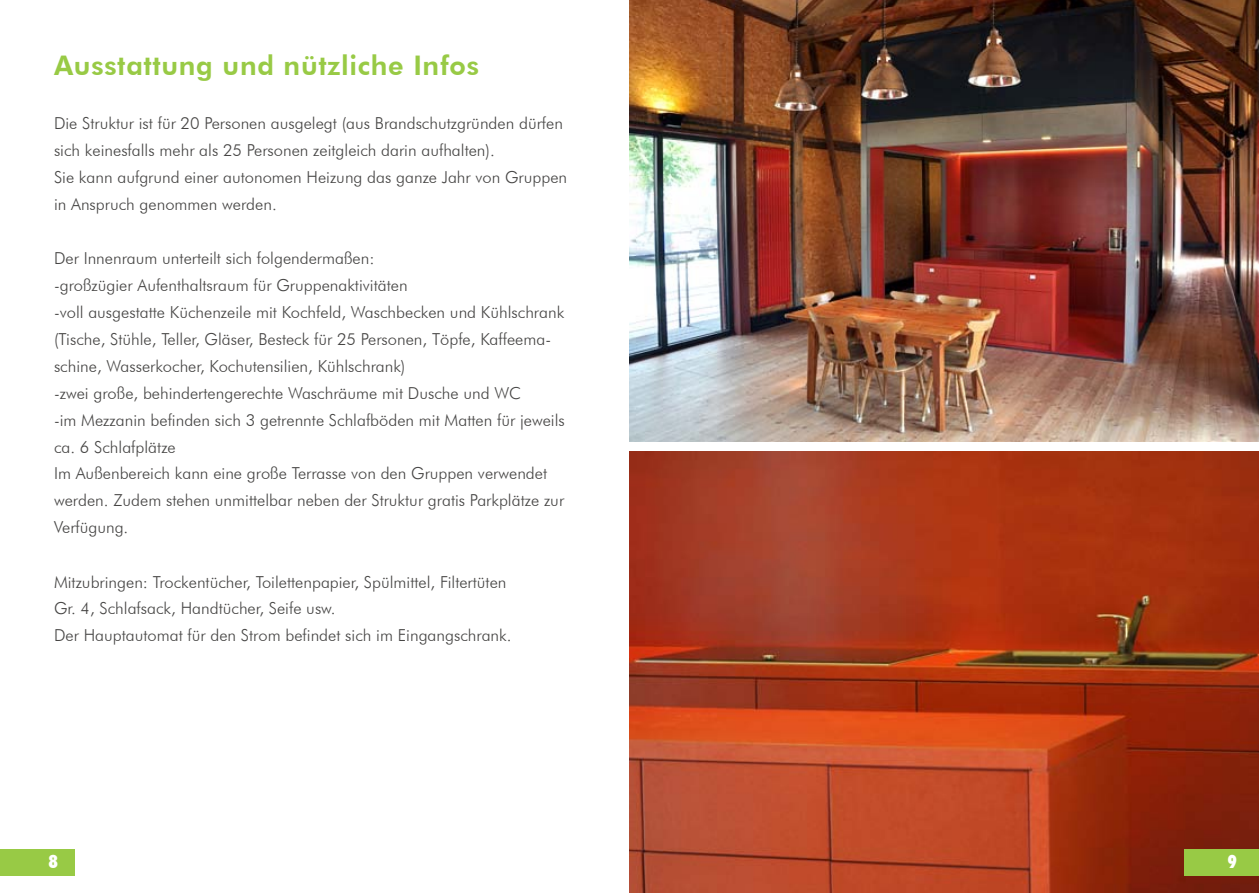
<style>
.page{position:relative;width:1259px;height:893px;background:#fff}
.page>*{position:absolute;margin:0;border:0;box-sizing:border-box;transform-origin:0 0}
.t1{font:800 27px "Futura BT";letter-spacing:.025em;color:#98ca45}
.t2{font:900 condensed 18px "Futura BT";color:#fff}
.t3{font:900 condensed 18px "Futura BT";color:#fffffe}
.t4{font:300 16.5px/27px "Futura BT";color:#464544}
</style>
<div class="page">
<div style="left:0;top:849px;width:74px;height:27px;background:#98ca45"></div>
<img style="left:629px;top:452px;width:630px;height:441px">
<img style="left:629px;top:0;width:630px;height:441px">
<div style="left:1184px;top:849px;width:75px;height:27px;background:#98ca45"></div>
<h1 class="t1" style="left:54px;top:49px;width:426px">Ausstattung und nützliche Infos</h1>
<p class="t4" style="left:54px;top:109px;width:515px">Die Struktur ist für 20 Personen ausgelegt (aus Brandschutzgründen dürfen sich keinesfalls mehr als 25 Personen zeitgleich darin aufhalten).<br>Sie kann aufgrund einer autonomen Heizung das ganze Jahr von Gruppen in Anspruch genommen werden.</p>
<p class="t4" style="left:54px;top:244px;width:512px">Der Innenraum unterteilt sich folgendermaßen:<br>-großzügier Aufenthaltsraum für Gruppenaktivitäten<br>-voll ausgestatte Küchenzeile mit Kochfeld, Waschbecken und Kühlschrank (Tische, Stühle, Teller, Gläser, Besteck für 25 Personen, Töpfe, Kaffeema&shy;schine, Wasserkocher, Kochutensilien, Kühlschrank)<br>-zwei große, behindertengerechte Waschräume mit Dusche und WC<br>-im Mezzanin befinden sich 3 getrennte Schlafböden mit Matten für jeweils ca. 6 Schlafplätze<br>Im Außenbereich kann eine große Terrasse von den Gruppen verwendet werden. Zudem stehen unmittelbar neben der Struktur gratis Parkplätze zur Verfügung.</p>
<p class="t4" style="left:54px;top:568px;width:459px">Mitzubringen: Trockentücher, Toilettenpapier, Spülmittel, Filtertüten<br>Gr. 4, Schlafsack, Handtücher, Seife usw.<br>Der Hauptautomat für den Strom befindet sich im Eingangschrank.</p>
<p class="t2" style="left:49px;top:851px;width:10px">8</p>
<p class="t3" style="left:1228px;top:851px;width:10px">9</p>
</div>
